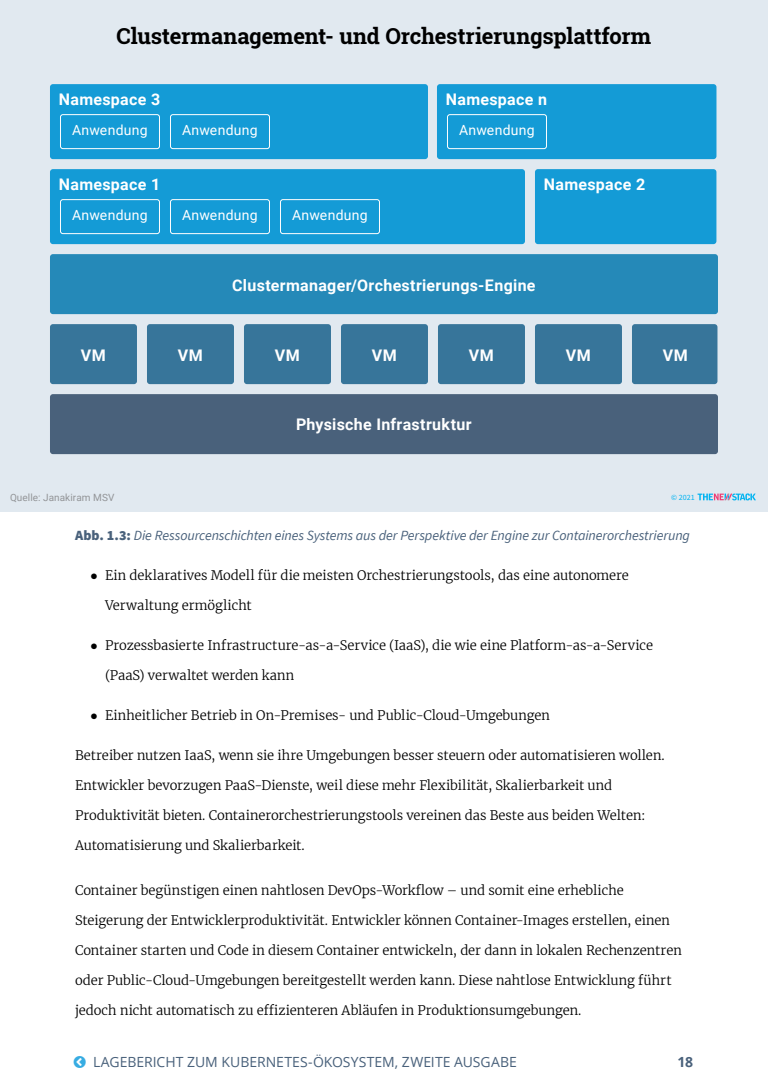
<style>
.page{position:relative;width:768px;height:1087px;background:#fff}
.page>*{position:absolute;margin:0;border:0;box-sizing:border-box;transform-origin:0 0}
.t1{font:700 22px "Roboto Slab";letter-spacing:-.01em;color:#000}
.t2{font:700 16px "Roboto";letter-spacing:.02em;color:#fff}
.Image_Caption_-_Text{font:italic 14px "Source Sans Pro";letter-spacing:-.01em;color:#49617b}
.t3{font:14px "Roboto";letter-spacing:.02em;color:#fff}
.t4{font:14px "Open Sans";color:#49617b}
.t5{font:700 14px "Open Sans";color:#49617b}
.Body_Text{font:300 13px "Merriweather";color:#000}
.t6{font:10px "Roboto";letter-spacing:.005em;color:#939598}
.t7{font:8px "Source Sans Pro";color:#00b3f0}
.s1{font-weight:900;font-style:normal}
.s2{font-family:"Arial";font-weight:900}
</style>
<div class="page">
<div style="left:0;top:0;width:768px;height:512px;background:#e1e9f0"></div>
<svg style="left:698px;top:493px;width:58px;height:7px"></svg>
<div style="left:50px;top:394px;width:668px;height:60px;background:#49617b;border-radius:3px"></div>
<div style="left:50px;top:254px;width:668px;height:60px;background:#2589b8;border-radius:3px"></div>
<div style="left:50px;top:324px;width:87px;height:60px;background:#37759a;border-radius:3px"></div>
<div style="left:147px;top:324px;width:87px;height:60px;background:#37759a;border-radius:3px"></div>
<div style="left:244px;top:324px;width:87px;height:60px;background:#37759a;border-radius:3px"></div>
<div style="left:341px;top:324px;width:87px;height:60px;background:#37759a;border-radius:3px"></div>
<div style="left:438px;top:324px;width:87px;height:60px;background:#37759a;border-radius:3px"></div>
<div style="left:535px;top:324px;width:87px;height:60px;background:#37759a;border-radius:3px"></div>
<div style="left:632px;top:324px;width:85px;height:60px;background:#37759a;border-radius:3px"></div>
<div style="left:437px;top:84px;width:279px;height:75px;background:#149bd6;border-radius:3px"></div>
<svg style="left:447px;top:114px;width:100px;height:35px"></svg>
<div style="left:50px;top:169px;width:475px;height:75px;background:#149bd6;border-radius:3px"></div>
<svg style="left:280px;top:199px;width:100px;height:35px"></svg>
<svg style="left:170px;top:199px;width:100px;height:35px"></svg>
<svg style="left:60px;top:199px;width:100px;height:35px"></svg>
<div style="left:535px;top:169px;width:181px;height:75px;background:#149bd6;border-radius:3px"></div>
<div style="left:50px;top:84px;width:378px;height:75px;background:#149bd6;border-radius:3px"></div>
<svg style="left:170px;top:114px;width:100px;height:35px"></svg>
<svg style="left:60px;top:114px;width:100px;height:35px"></svg>
<p class="t1" style="left:117px;top:21px;width:536px">Clustermanagement- und Orchestrierungsplattform</p>
<p class="t2" style="left:59px;top:88px;width:103px">Namespace 3</p>
<p class="t3" style="left:72px;top:121px;width:77px">Anwendung</p>
<p class="t3" style="left:182px;top:121px;width:77px">Anwendung</p>
<p class="t2" style="left:446px;top:88px;width:103px">Namespace n</p>
<p class="t3" style="left:459px;top:121px;width:77px">Anwendung</p>
<p class="t2" style="left:59px;top:173px;width:103px">Namespace 1</p>
<p class="t2" style="left:544px;top:173px;width:103px">Namespace 2</p>
<p class="t3" style="left:72px;top:206px;width:77px">Anwendung</p>
<p class="t3" style="left:182px;top:206px;width:77px">Anwendung</p>
<p class="t3" style="left:292px;top:206px;width:77px">Anwendung</p>
<p class="t2" style="left:232px;top:274px;width:305px">Clustermanager/Orchestrierungs-Engine</p>
<p class="t2" style="left:81px;top:344px;width:26px">VM</p>
<p class="t2" style="left:178px;top:344px;width:26px">VM</p>
<p class="t2" style="left:275px;top:344px;width:26px">VM</p>
<p class="t2" style="left:372px;top:344px;width:26px">VM</p>
<p class="t2" style="left:469px;top:344px;width:26px">VM</p>
<p class="t2" style="left:566px;top:344px;width:26px">VM</p>
<p class="t2" style="left:663px;top:344px;width:26px">VM</p>
<p class="t2" style="left:296px;top:413px;width:177px">Physische Infrastruktur</p>
<p class="t6" style="left:10px;top:490px;width:106px">Quelle: Janakiram MSV</p>
<p class="t7" style="left:671px;top:493px;width:25px">© 2021</p>
<p class="Image_Caption_-_Text" style="left:75px;top:527px;width:617px"><span class="s1">Abb. 1.3:</span> Die Ressourcenschichten eines Systems aus der Perspektive der Engine zur Containerorchestrierung</p>
<p class="Body_Text" style="left:90px;top:566px;width:540px"><span class="s2">●</span> Ein deklaratives Modell für die meisten Orchestrierungstools, das eine autonomere</p>
<p class="Body_Text" style="left:105px;top:596px;width:148px">Verwaltung ermöglicht</p>
<p class="Body_Text" style="left:90px;top:636px;width:565px"><span class="s2">●</span> Prozessbasierte Infrastructure-as-a-Service (IaaS), die wie eine Platform-as-a-Service</p>
<p class="Body_Text" style="left:105px;top:666px;width:191px">(PaaS) verwaltet werden kann</p>
<p class="Body_Text" style="left:90px;top:706px;width:462px"><span class="s2">●</span> Einheitlicher Betrieb in On-Premises- und Public-Cloud-Umgebungen</p>
<p class="Body_Text" style="left:75px;top:746px;width:591px">Betreiber nutzen IaaS, wenn sie ihre Umgebungen besser steuern oder automatisieren wollen.</p>
<p class="Body_Text" style="left:75px;top:776px;width:539px">Entwickler bevorzugen PaaS-Dienste, weil diese mehr Flexibilität, Skalierbarkeit und</p>
<p class="Body_Text" style="left:75px;top:806px;width:572px">Produktivität bieten. Containerorchestrierungstools vereinen das Beste aus beiden Welten:</p>
<p class="Body_Text" style="left:75px;top:836px;width:231px">Automatisierung und Skalierbarkeit.</p>
<p class="Body_Text" style="left:75px;top:881px;width:550px">Container begünstigen einen nahtlosen DevOps-Workflow – und somit eine erhebliche</p>
<p class="Body_Text" style="left:75px;top:911px;width:597px">Steigerung der Entwicklerproduktivität. Entwickler können Container-Images erstellen, einen</p>
<p class="Body_Text" style="left:75px;top:941px;width:608px">Container starten und Code in diesem Container entwickeln, der dann in lokalen Rechenzentren</p>
<p class="Body_Text" style="left:75px;top:971px;width:598px">oder Public-Cloud-Umgebungen bereitgestellt werden kann. Diese nahtlose Entwicklung führt</p>
<p class="Body_Text" style="left:75px;top:1001px;width:508px">jedoch nicht automatisch zu effizienteren Abläufen in Produktionsumgebungen.</p>
<p class="t4" style="left:93px;top:1052px;width:425px">LAGEBERICHT ZUM KUBERNETES-ÖKOSYSTEM, ZWEITE AUSGABE</p>
<p class="t5" style="left:677px;top:1052px;width:17px">18</p>
</div>
